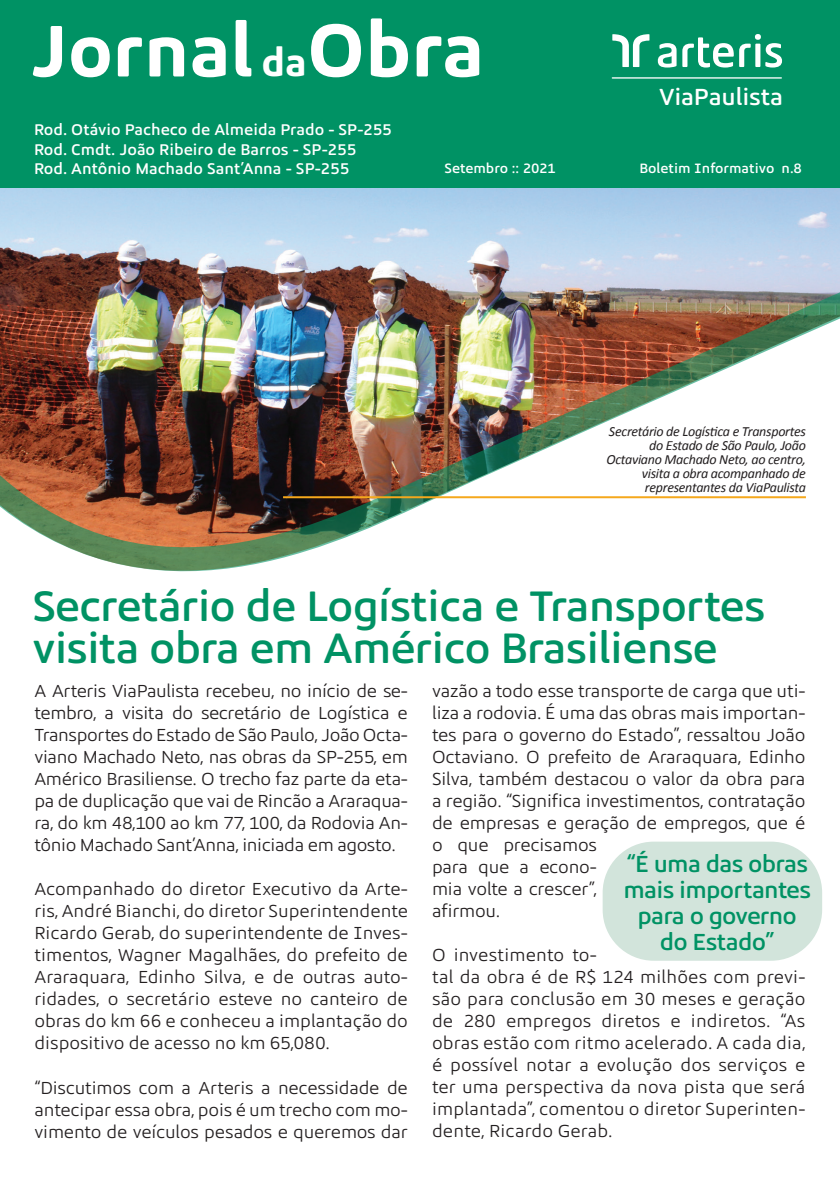
<style>
.page{position:relative;width:840px;height:1191px;background:#fff}
.page>*{position:absolute;margin:0;border:0;box-sizing:border-box;transform-origin:0 0}
.t1{font:700 75.4px "Arteris Sans";color:#fff}
.t2{font:500 44px/42px "Arteris Sans";letter-spacing:-.02em;color:#009264}
.t3{font:500 24px/26px "Arteris Sans";letter-spacing:-.03em;color:#009264;text-align:center}
.t4{font:500 24px "Arteris Sans";letter-spacing:-.01em;color:#fff}
.t5{font:18px/22px "Arteris Sans";letter-spacing:-.01em;color:#231f20;text-align:justify}
.t6{font:18px/22px "Arteris Sans";letter-spacing:.01em;color:#231f20}
.t7{font:500 16px/19.2px "Arteris Sans";color:#fff}
.t8{font:italic 14px/14px "Calibri";letter-spacing:-.02em;color:#231f20;text-align:right}
.t9{font:500 14px "Arteris Sans";color:#fff}
.s1{font-size:39.6px}
.s2{font-size:77.4px}
</style>
<div class="page">
<img style="left:0;top:187px;width:839px;height:95px">
<div style="left:0;top:0;width:839px;height:187px;background:#009264"></div>
<hr style="left:612px;top:77px;width:168px;height:2px;background:#fff">
<svg style="left:657px;top:43px;width:19px;height:25px"></svg>
<svg style="left:682px;top:34px;width:99px;height:34px"></svg>
<svg style="left:612px;top:34px;width:37px;height:33px"></svg>
<img style="left:0;top:282px;width:839px;height:290px">
<hr style="left:283px;top:496px;width:522px;height:2px;background:#f5a81c">
<div style="left:602px;top:841px;width:219px;height:119px;background:#d2e4db;border-radius:51px"></div>
<h1 class="t1" style="left:30px;top:9px;width:455px">Jornal <span class="s1">da</span><span class="s2">Obra</span></h1>
<h3 class="t4" style="left:658px;top:84px;width:126px">ViaPaulista</h3>
<p class="t7" style="left:34px;top:120px;width:359px">Rod. Otávio Pacheco de Almeida Prado - SP-255<br>Rod. Cmdt. João Ribeiro de Barros - SP-255<br>Rod. Antônio Machado Sant’Anna - SP-255</p>
<p class="t9" style="left:444px;top:161px;width:113px">Setembro :: 2021</p>
<p class="t9" style="left:639px;top:161px;width:164px">Boletim Informativo n.8</p>
<p class="t8" style="left:606px;top:424px;width:201px">Secretário de Logística e Transportes do Estado de São Paulo, João<br>Octaviano Machado Neto, ao centro, visita a obra acompanhado de representantes da ViaPaulista</p>
<h2 class="t2" style="left:32px;top:585px;width:734px">Secretário de Logística e Transportes visita obra em Américo Brasiliense</h2>
<p class="t5" style="left:34px;top:680px;width:375px">A Arteris ViaPaulista recebeu, no início de se&shy;tembro, a visita do secretário de Logística e Transportes do Estado de São Paulo, João Octa&shy;viano Machado Neto, nas obras da SP-255, em Américo Brasiliense. O trecho faz parte da eta&shy;pa de duplicação que vai de Rincão a Araraqua&shy;ra, do km 48,100 ao km 77, 100, da Rodovia An&shy;tônio Machado Sant’Anna, iniciada em agosto.</p>
<p class="t5" style="left:34px;top:878px;width:375px">Acompanhado do diretor Executivo da Arte&shy;ris, André Bianchi, do diretor Superintendente Ricardo Gerab, do superintendente de Inves&shy;timentos, Wagner Magalhães, do prefeito de Araraquara, Edinho Silva, e de outras auto&shy;ridades, o secretário esteve no canteiro de obras do km 66 e conheceu a implantação do dispositivo de acesso no km 65,080.</p>
<p class="t5" style="left:34px;top:1076px;width:375px">“Discutimos com a Arteris a necessidade de antecipar essa obra, pois é um trecho com mo&shy;vimento de veículos pesados e queremos dar</p>
<p class="t5" style="left:432px;top:680px;width:375px;text-align:left">vazão a todo esse transporte de carga que uti&shy;liza a rodovia. É uma das obras mais importan&shy;tes para o governo do Estado”, ressaltou João Octaviano. O prefeito de Araraquara, Edinho Silva, também destacou o valor da obra para a região. “Significa investimentos, contratação de empresas e geração de empregos, que é o que precisamos<br>para que a econo-<br>mia volte a crescer”,<br>afirmou.</p>
<p class="t6" style="left:432px;top:944px;width:375px">O investimento to-<br>tal da obra é de R$ 124 milhões com previ&shy;são para conclusão em 30 meses e geração de 280 empregos diretos e indiretos. “As obras estão com ritmo acelerado. A cada dia, é possível notar a evolução dos serviços e ter uma perspectiva da nova pista que será implantada”, comentou o diretor Superinten&shy;dente, Ricardo Gerab.</p>
<h3 class="t3" style="left:623px;top:850px;width:189px">“É uma das obras mais importantes para o governo do Estado”</h3>
</div>
